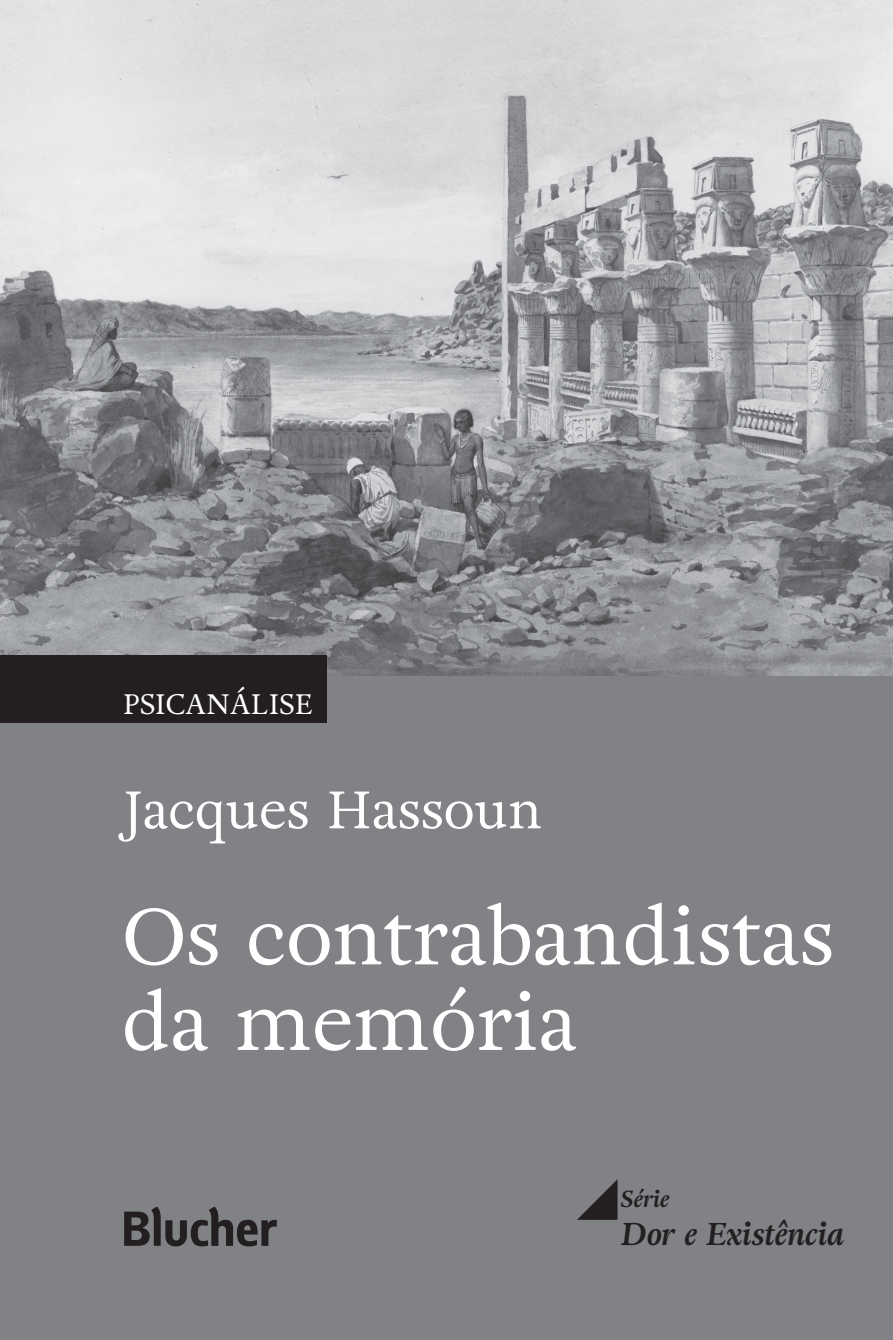
<style>
.page{position:relative;width:893px;height:1340px;background:#fff}
.page>*{position:absolute;margin:0;border:0;box-sizing:border-box;transform-origin:0 0}
.t1{font:78.75px/85.5px "Adriane Text";color:#fff}
.t2{font:52.43px "Adriane Text";color:#fff}
.t3{font:italic 700 31.5px "Adriane Text";color:#231f20}
.t4{font:28.12px "Adriane Text";color:#fff}
.t5{font:italic 700 23.18px "Adriane Text";color:#231f20}
</style>
<div class="page">
<div style="left:0;top:0;width:893px;height:1339px;background:#808285"></div>
<svg style="left:124px;top:1206px;width:153px;height:40px"></svg>
<svg style="left:578px;top:1179px;width:40px;height:40px"></svg>
<img style="left:0;top:0;width:893px;height:675px">
<div style="left:0;top:655px;width:327px;height:67px;background:#231f20"></div>
<p class="t4" style="left:123px;top:685px;width:191px">PSICANÁLISE</p>
<p class="t2" style="left:124px;top:773px;width:420px">Jacques Hassoun</p>
<p class="t1" style="left:122px;top:893px;width:713px">Os contrabandistas da memória</p>
<p class="t5" style="left:621px;top:1182px;width:50px">Série</p>
<p class="t3" style="left:621px;top:1211px;width:225px">Dor e Existência</p>
</div>
